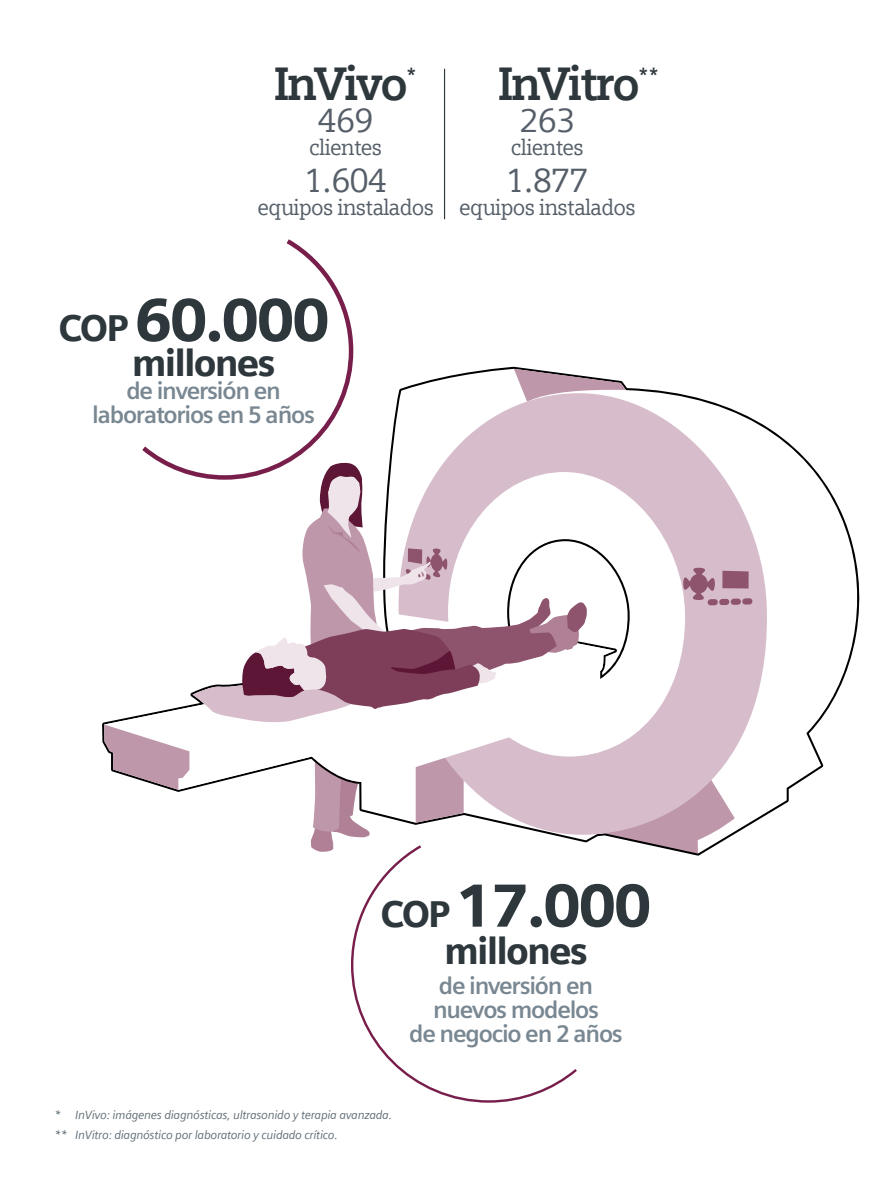
<style>
.page{position:relative;width:893px;height:1191px;background:#fff}
.page>*{position:absolute;margin:0;border:0;box-sizing:border-box;transform-origin:0 0}
.t1{font:900 60.75px "Siemens Sans";letter-spacing:-.05em;color:#2d373c}
.t2{font:700 47.25px "Siemens Slab";letter-spacing:-.05em;color:#2d373c}
.t3{font:900 37.5px "Siemens Sans";letter-spacing:-.05em;color:#2d373c}
.t4{font:33.75px "Siemens Slab";letter-spacing:-.03em;color:#565f69}
.t5{font:700 24px/24px "Siemens Sans OT";letter-spacing:-.05em;color:#788791;text-align:center}
.t6{font:22.2px "Siemens Slab";letter-spacing:-.03em;color:#565f69}
.t7{font:700 19.5px "Siemens Slab";color:#2d373c}
.t8{font:italic 12px/19.2px "Siemens Sans";letter-spacing:-.025em;color:#5f6d75}
.s1{font-size:37.5px}
</style>
<div class="page">
<svg style="left:102px;top:367px;width:758px;height:488px"></svg>
<svg style="left:398px;top:393px;width:370px;height:441px;fill:#d7bdcb"></svg>
<svg style="left:587px;top:636px;width:28px;height:154px"></svg>
<svg style="left:683px;top:568px;width:69px;height:37px"></svg>
<svg style="left:104px;top:462px;width:483px;height:390px"></svg>
<svg style="left:514px;top:369px;width:112px;height:32px"></svg>
<hr style="left:444px;top:69px;width:1px;height:150px;background:#2d373c">
<svg style="left:137px;top:239px;width:219px;height:243px"></svg>
<svg style="left:350px;top:843px;width:230px;height:260px"></svg>
<h2 class="t2" style="left:274px;top:55px;width:135px">InVivo</h2>
<h3 class="t7" style="left:406px;top:63px;width:13px">*</h3>
<h2 class="t2" style="left:498px;top:55px;width:144px">InVitro</h2>
<h3 class="t7" style="left:638px;top:63px;width:23px">**</h3>
<h3 class="t4" style="left:317px;top:100px;width:58px">469</h3>
<h3 class="t6" style="left:309px;top:134px;width:74px">clientes</h3>
<h3 class="t4" style="left:304px;top:160px;width:85px">1.604</h3>
<h3 class="t6" style="left:257px;top:194px;width:178px">equipos instalados</h3>
<h3 class="t4" style="left:519px;top:100px;width:58px">263</h3>
<h3 class="t6" style="left:511px;top:134px;width:74px">clientes</h3>
<h3 class="t4" style="left:505px;top:160px;width:85px">1.877</h3>
<h3 class="t6" style="left:459px;top:194px;width:178px">equipos instalados</h3>
<h1 class="t1" style="left:59px;top:284px;width:273px"><span class="s1">COP</span> 60.000</h1>
<h3 class="t3" style="left:132px;top:341px;width:145px">millones</h3>
<h3 class="t5" style="left:92px;top:378px;width:224px">de inversión en laboratorios en 5 años</h3>
<h1 class="t1" style="left:380px;top:869px;width:273px"><span class="s1">COP</span> 17.000</h1>
<h3 class="t3" style="left:444px;top:929px;width:145px">millones</h3>
<h3 class="t5" style="left:409px;top:973px;width:215px">de inversión en nuevos modelos<br>de negocio en 2 años</h3>
<p class="t8" style="left:54px;top:1105px;width:340px">* InVivo: imágenes diagnósticas, ultrasonido y terapia avanzada. ** InVitro: diagnóstico por laboratorio y cuidado crítico.</p>
</div>
